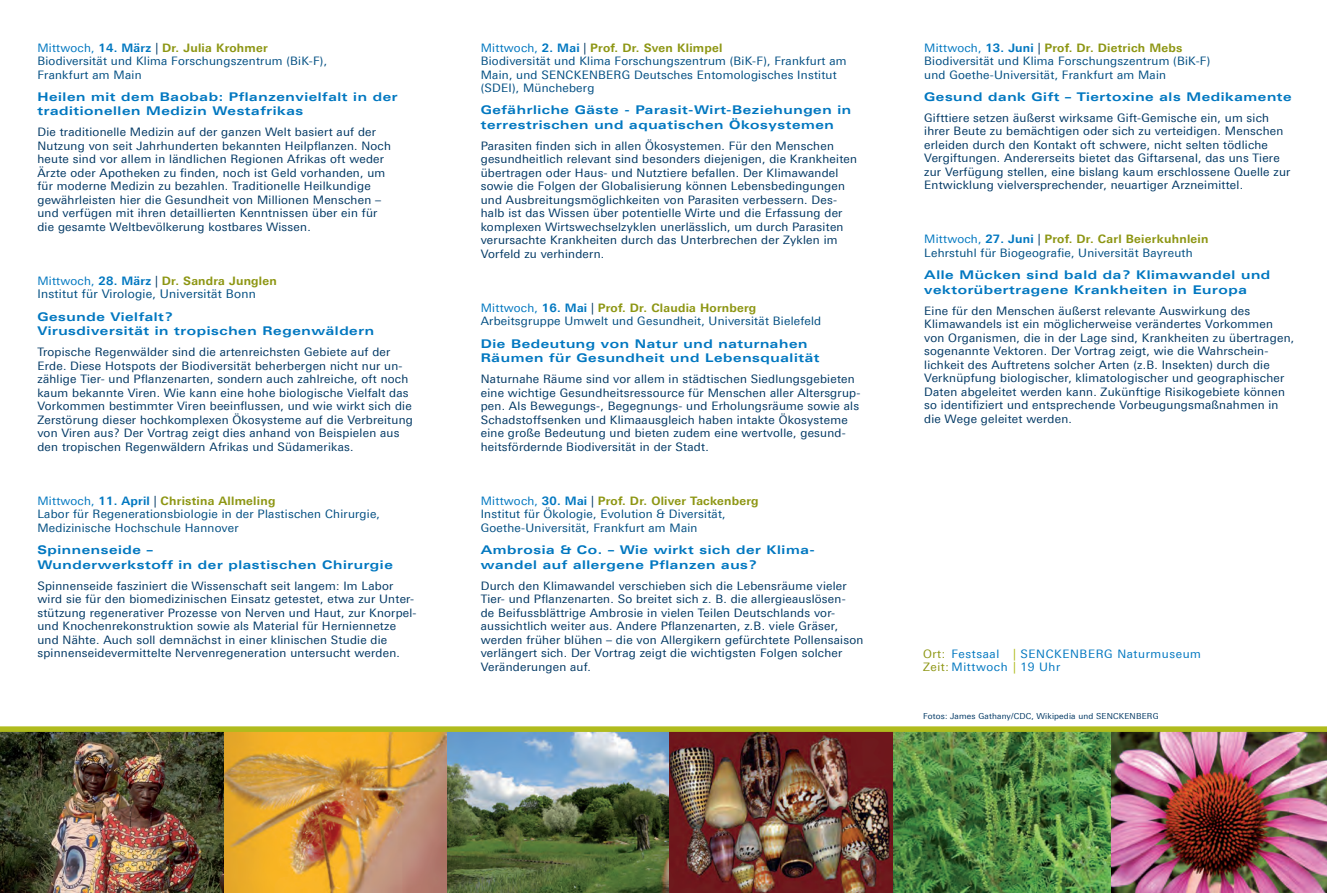
<style>
.page{position:relative;width:1327px;height:893px;background:#fff}
.page>*{position:absolute;margin:0;border:0;box-sizing:border-box;transform-origin:0 0}
.t1{font:700 12px/14.7px "Linotype Univers 640 Ex";letter-spacing:.05em;color:#0077c0}
.t2{font:12px "Linotype Univers 430";letter-spacing:.02em;color:#004e82}
.t3{font:11.7px/13.5px "Linotype Univers 430";letter-spacing:.02em;color:#003864}
.t4{font:11.7px/13.5px "Linotype Univers 430";letter-spacing:.02em;color:#004e82}
.t5{font:700 11.7px "Linotype Univers 630";letter-spacing:.02em;color:#8d9613}
.t6{font:11.7px/13.5px "Linotype Univers 430";letter-spacing:.05em;color:#0077c0}
.t7{font:8.25px "Linotype Univers 430";letter-spacing:.02em;color:#003864}
.s1{font-family:"Linotype Univers 430";font-weight:400;color:#0077c0}
.s2{color:#0077c0}
.s3{font-family:"Linotype Univers 430";font-weight:400;color:#003864}
.s4{color:#8d9613}
.s5{color:#b0bb1d}
</style>
<div class="page">
<img style="left:1110px;top:732px;width:217px;height:161px">
<img style="left:893px;top:732px;width:217px;height:161px">
<img style="left:668px;top:732px;width:225px;height:161px">
<img style="left:446px;top:732px;width:222px;height:161px">
<img style="left:223px;top:732px;width:223px;height:161px">
<img style="left:0;top:732px;width:223px;height:161px">
<div style="left:0;top:726px;width:1327px;height:6px;background:#b0bb1d"></div>
<p class="t5" style="left:37px;top:40px;width:232px"><span class="s1">Mittwoch,</span> <span class="s2">14. März</span> <span class="s3">|</span> Dr. Julia Krohmer</p>
<p class="t4" style="left:37px;top:54px;width:291px">Biodiversität und Klima Forschungszentrum (BiK-F),<br>Frankfurt am Main</p>
<p class="t1" style="left:37px;top:89px;width:361px">Heilen mit dem Baobab: Pflanzenvielfalt in der traditionellen Medizin Westafrikas</p>
<p class="t3" style="left:37px;top:126px;width:355px">Die traditionelle Medizin auf der ganzen Welt basiert auf der<br>N utzung von seit Jahrhunderten bekannten Heilpflanzen. Noch heute sind vor allem in ländlichen Regionen Afrikas oft weder Ärzte oder Apotheken zu finden, noch ist Geld vorhanden, um für moderne Medizin zu bezahlen. Traditionelle Heilkundige gewährleisten hier die Gesundheit von Millionen Menschen – und verfügen mit ihren detaillierten Kenntnissen über ein für die gesamte Weltbevölkerung kostbares Wissen.</p>
<p class="t5" style="left:37px;top:274px;width:241px"><span class="s1">Mittwoch,</span> <span class="s2">28. März</span> <span class="s3">|</span> Dr. Sandra Junglen</p>
<p class="t2" style="left:37px;top:287px;width:220px">Institut für Virologie, Universität Bonn</p>
<p class="t1" style="left:37px;top:309px;width:338px">Gesunde Vielfalt?<br>Virusdiversität in tropischen Regenwäldern</p>
<p class="t3" style="left:37px;top:345px;width:377px">Tropische Regenwälder sind die artenreichsten Gebiete auf der Erde. Diese Hotspots der Biodiversität beherbergen nicht nur un&shy;zählige Tier- und Pflanzenarten, sondern auch zahlreiche, oft noch kaum bekannte Viren. Wie kann eine hohe biologische Vielfalt das Vorkommen bestimmter Viren beeinflussen, und wie wirkt sich die Zerstörung dieser hochkomplexen Ökosysteme auf die Verbreitung von Viren aus? Der Vortrag zeigt dies anhand von Beispielen aus den tropischen Regenwäldern Afrikas und Südamerikas.</p>
<p class="t5" style="left:37px;top:494px;width:239px"><span class="s1">Mittwoch,</span> <span class="s2">11. April</span> <span class="s3">|</span> Christina Allmeling</p>
<p class="t4" style="left:37px;top:507px;width:344px">Labor für Regenerationsbiologie in der Plastischen Chirurgie,<br>Medizinische Hochschule Hannover</p>
<p class="t1" style="left:37px;top:542px;width:357px">Spinnenseide –<br>Wunderwerkstoff in der plastischen Chirurgie</p>
<p class="t3" style="left:37px;top:579px;width:381px">Spinnenseide fasziniert die Wissenschaft seit langem: Im Labor wird sie für den biomedizinischen Einsatz getestet, etwa zur Unter&shy;stützung regenerativer Prozesse von N erven und Haut, zur Knorpel&shy;und Knochenrekonstruktion sowie als Material für Herniennetze und Nähte. Auch soll demnächst in einer klinischen Studie die spinnenseidevermittelte Nervenregeneration untersucht werden.</p>
<p class="t5" style="left:481px;top:40px;width:243px"><span class="s1">Mittwoch,</span> <span class="s2">2. Mai</span> <span class="s3">|</span> Prof. Dr. Sven Klimpel</p>
<p class="t4" style="left:481px;top:54px;width:367px">Biodiversität und Klima Forschungszentrum (BiK-F), Frankfurt am<br>Main, und Senckenberg Deutsches Entomologisches Institut (SDEI), Müncheberg</p>
<p class="t1" style="left:481px;top:102px;width:372px">Gefährliche Gäste - Parasit-Wirt-Beziehungen in terrestrischen und aquatischen Ökosystemen</p>
<p class="t3" style="left:481px;top:139px;width:378px">Parasiten finden sich in allen Ökosystemen. Für den Menschen gesundheitlich relevant sind besonders diejenigen, die Krankheiten übertragen oder Haus- und N utztiere befallen. Der Klimawandel sowie die Folgen der Globalisierung können Lebensbedingungen und Ausbreitungsmöglichkeiten von Parasiten verbessern. Des&shy;halb ist das Wissen über potentielle Wirte und die Erfassung der komplexen Wirtswechselzyklen unerlässlich, um durch Parasiten verursachte Krankheiten durch das Unterbrechen der Zyklen im Vorfeld zu verhindern.</p>
<p class="t5" style="left:481px;top:301px;width:277px"><span class="s1">Mittwoch,</span> <span class="s2">16. Mai</span> <span class="s3">|</span> Prof. Dr. Claudia Hornberg</p>
<p class="t4" style="left:481px;top:315px;width:342px">Arbeitsgruppe Umwelt und Gesundheit, Universität Bielefeld</p>
<p class="t1" style="left:481px;top:336px;width:340px">Die Bedeutung von Natur und naturnahen<br>Räumen für Gesundheit und Lebensqualität</p>
<p class="t3" style="left:481px;top:372px;width:381px">Naturnahe Räume sind vor allem in städtischen Siedlungsgebieten eine wichtige Gesundheitsressource für Menschen aller Altersgrup&shy;pen. Als Bewegungs-, Begegnungs- und Erholungsräume sowie als Schadstoffsenken und Klimaausgleich haben intakte Ökosysteme eine große Bedeutung und bieten zudem eine wertvolle, gesund&shy;heitsfördernde Biodiversität in der Stadt.</p>
<p class="t5" style="left:481px;top:494px;width:279px"><span class="s1">Mittwoch,</span> <span class="s2">30. Mai</span> <span class="s3">|</span> Prof. Dr. Oliver Tackenberg</p>
<p class="t4" style="left:481px;top:507px;width:246px">Institut für Ökologie, Evolution &amp; Diversität,<br>Goethe-Universität, Frankfurt am Main</p>
<p class="t1" style="left:481px;top:542px;width:336px">Ambrosia &amp; Co. – Wie wirkt sich der Klima&shy;wandel auf allergene Pflanzen aus?</p>
<p class="t3" style="left:481px;top:579px;width:384px">Durch den Klimawandel verschieben sich die Lebensräume vieler Tier- und Pflanzenarten. So breitet sich z. B . die allergieauslösen-<br>de Beifussblättrige Ambrosie in vielen Teilen Deutschlands vor&shy;aussichtlich weiter aus. Andere Pflanzenarten, z.B . viele Gräser, werden früher blühen – die von Allergikern gefürchtete Pollensaison verlängert sich. Der Vortrag zeigt die wichtigsten Folgen solcher Veränderungen auf.</p>
<p class="t5" style="left:924px;top:40px;width:260px"><span class="s1">Mittwoch,</span> <span class="s2">13. Juni</span> <span class="s3">|</span> Prof. Dr. Dietrich Mebs</p>
<p class="t4" style="left:924px;top:54px;width:288px">Biodiversität und Klima Forschungszentrum (BiK-F) und Goethe-Universität, Frankfurt am Main</p>
<p class="t1" style="left:924px;top:89px;width:369px">Gesund dank Gift – Tiertoxine als Medikamente</p>
<p class="t3" style="left:924px;top:111px;width:368px">Gifttiere setzen äußerst wirksame Gift-Gemische ein, um sich ihrer Beute zu bemächtigen oder sich zu verteidigen. Menschen erleiden durch den Kontakt oft schwere, nicht selten tödliche Vergiftungen. Andererseits bietet das Giftarsenal, das uns Tiere zur Verfügung stellen, eine bislang kaum erschlossene Quelle zur Entwicklung vielversprechender, neuartiger Arzneimittel.</p>
<p class="t5" style="left:924px;top:232px;width:286px"><span class="s1">Mittwoch,</span> <span class="s2">27. Juni</span> <span class="s3">|</span> Prof. Dr. Carl Beierkuhnlein</p>
<p class="t4" style="left:924px;top:246px;width:270px">Lehrstuhl für B iogeografie, Universität Bayreuth</p>
<p class="t1" style="left:924px;top:267px;width:348px">Alle Mücken sind bald da? Klimawandel und vektorübertragene Krankheiten in Europa</p>
<p class="t3" style="left:924px;top:304px;width:371px">Eine für den Menschen äußerst relevante Auswirkung des Klimawandels ist ein möglicherweise verändertes Vorkommen von Organismen, die in der Lage sind, Krankheiten zu übertragen, sogenannte Vektoren. Der Vortrag zeigt, wie die Wahrschein&shy;lichkeit des Auftretens solcher Arten (z.B . Insekten) durch die Verknüpfung biologischer, klimatologischer und geographischer Daten abgeleitet werden kann. Zukünftige Risikogebiete können so identifiziert und entsprechende Vorbeugungsmaßnahmen in die Wege geleitet werden.</p>
<p class="t6" style="left:923px;top:647px;width:279px"><span class="s4">Ort:</span> Festsaal <span class="s5">|</span> Senckenberg Naturmuseum<br><span class="s4">Zeit:</span> Mittwoch <span class="s5">|</span> 19 Uhr</p>
<p class="t7" style="left:923px;top:711px;width:237px">Fotos: James Gathany/CDC, Wikipedia und Senckenberg</p>
</div>
